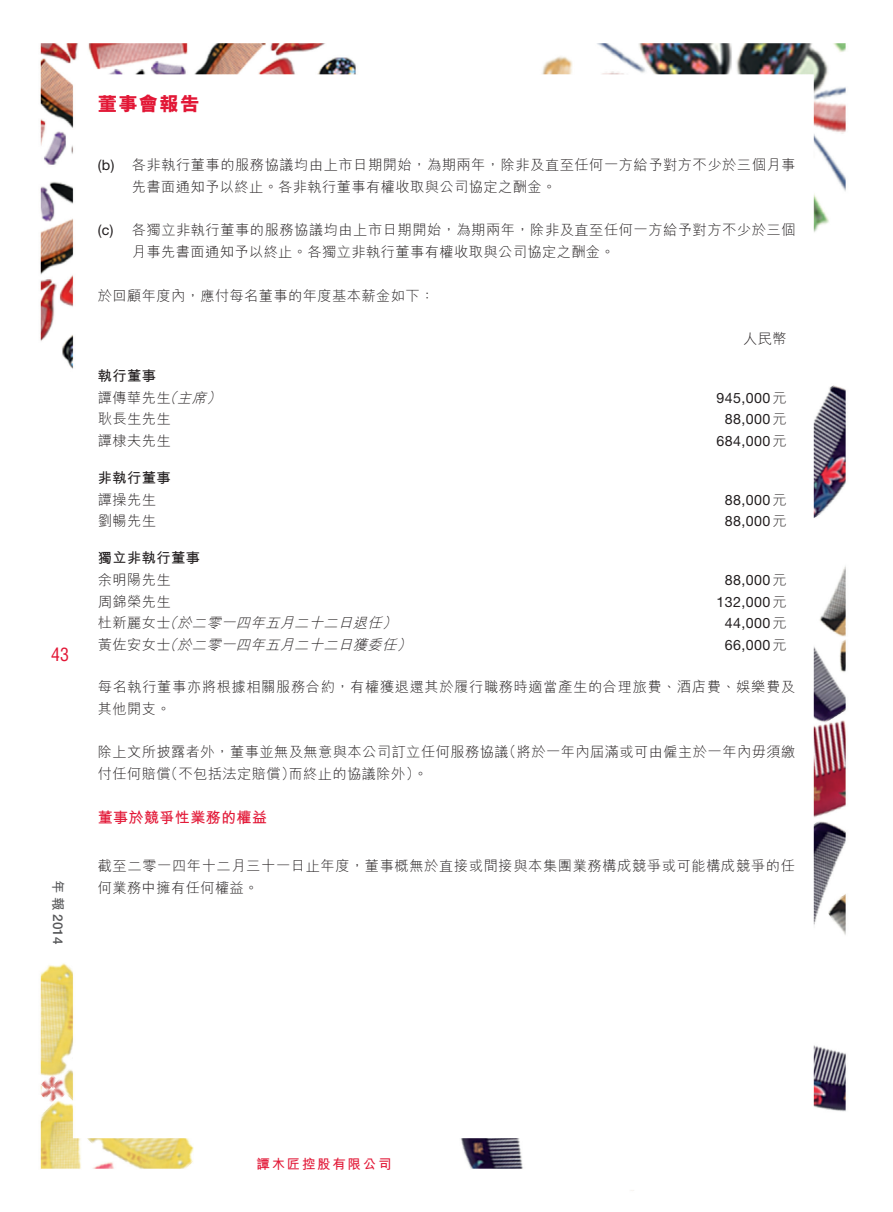
<style>
.page{position:relative;width:893px;height:1212px;background:#fff}
.page>*{position:absolute;margin:0;border:0;box-sizing:border-box;transform-origin:0 0}
.t1{font:800 19.5px "M Hei HK";letter-spacing:.055em;color:#e21736}
.t2{font:condensed 18px "Helvetica LT Std";color:#e21736}
._3__標題{font:700 15px "M Hei HK";letter-spacing:.03em;color:#e21736}
._1__內文{font:300 14.25px/21.8px "M Hei HK";letter-spacing:.03em;color:#231f20}
._1__內文-2{font:14.25px "Helvetica Neue LT Std";letter-spacing:.03em;color:#231f20}
._1__內文-3{font:italic 300 14.25px "M Hei HK";color:#231f20}
._1__內文-4{font:700 14.25px "M Hei HK";letter-spacing:.03em;color:#231f20}
.t3{font:700 13.5px "M Hei HK";letter-spacing:.125em;color:#e21736}
.t4{font:500 13.5px "Helvetica Neue LT Std";color:#57585a}
.s1{font-family:"M Hei HK";font-weight:700}
.s2{font-family:"M Hei HK";font-weight:300}
</style>
<div class="page">
<img style="left:40px;top:43px;width:806px;height:1148px">
<p class="t2" style="left:51px;top:643px;width:19px">43</p>
<p class="t4" style="left:66px;top:879px;width:66px;rotate:90deg"><span class="s1">年報</span> 2014</p>
<h1 class="t1" style="left:98px;top:94px;width:103px">董事會報告</h1>
<p class="_1__內文-2" style="left:98px;top:156px;width:18px">b( )</p>
<p class="_1__內文-2" style="left:98px;top:222px;width:17px">)c(</p>
<p class="_1__內文" style="left:132px;top:154px;width:665px">各非執行董事的服務協議均由上市日期開始，為期兩年，除非及直至任何一方給予對方不少於三個月事</p>
<p class="_1__內文" style="left:132px;top:175px;width:426px">先書面通知予以終止。各非執行董事有權收取與公司協定之酬金。</p>
<p class="_1__內文" style="left:132px;top:219px;width:665px">各獨立非執行董事的服務協議均由上市日期開始，為期兩年，除非及直至任何一方給予對方不少於三個</p>
<p class="_1__內文" style="left:132px;top:241px;width:485px">月事先書面通知予以終止。各獨立非執行董事有權收取與公司協定之酬金。</p>
<p class="_1__內文" style="left:98px;top:284px;width:338px">於回顧年度內，應付每名董事的年度基本薪金如下：</p>
<p class="_1__內文" style="left:743px;top:328px;width:45px">人民幣</p>
<p class="_1__內文-4" style="left:98px;top:365px;width:60px">執行董事</p>
<p class="_1__內文-3" style="left:162px;top:390px;width:20px">（</p>
<p class="_1__內文-3" style="left:206px;top:390px;width:20px">）</p>
<p class="_1__內文" style="left:98px;top:386px;width:74px">譚傳華先生</p>
<p class="_1__內文-3" style="left:177px;top:390px;width:34px">主席</p>
<p class="_1__內文-2" style="left:716px;top:389px;width:72px">945,000<span class="s2">元</span></p>
<p class="_1__內文" style="left:98px;top:408px;width:74px">耿長生先生</p>
<p class="_1__內文-2" style="left:725px;top:411px;width:64px">88,000 <span class="s2">元</span></p>
<p class="_1__內文" style="left:98px;top:430px;width:74px">譚棣夫先生</p>
<p class="_1__內文-4" style="left:98px;top:467px;width:74px">非執行董事</p>
<p class="_1__內文-2" style="left:716px;top:432px;width:72px">684,000 <span class="s2">元</span></p>
<p class="_1__內文" style="left:98px;top:488px;width:60px">譚操先生</p>
<p class="_1__內文-2" style="left:725px;top:491px;width:64px">88,000 <span class="s2">元</span></p>
<p class="_1__內文" style="left:98px;top:510px;width:60px">劉暢先生</p>
<p class="_1__內文-4" style="left:98px;top:547px;width:104px">獨立非執行董事</p>
<p class="_1__內文-2" style="left:725px;top:513px;width:64px">88,000 <span class="s2">元</span></p>
<p class="_1__內文" style="left:98px;top:568px;width:74px">余明陽先生</p>
<p class="_1__內文-2" style="left:725px;top:571px;width:64px">88,000 <span class="s2">元</span></p>
<p class="_1__內文" style="left:98px;top:590px;width:74px">周錦榮先生</p>
<p class="_1__內文-2" style="left:716px;top:593px;width:72px">132,000 <span class="s2">元</span></p>
<p class="_1__內文-3" style="left:162px;top:616px;width:20px">（</p>
<p class="_1__內文-3" style="left:382px;top:616px;width:20px">）</p>
<p class="_1__內文" style="left:98px;top:612px;width:74px">杜新麗女士</p>
<p class="_1__內文-3" style="left:177px;top:616px;width:210px">於二零一四年五月二十二日退任</p>
<p class="_1__內文-2" style="left:725px;top:615px;width:64px">44,000<span class="s2">元</span></p>
<p class="_1__內文" style="left:98px;top:634px;width:74px">黃佐安女士</p>
<p class="_1__內文" style="left:98px;top:675px;width:699px">每名執行董事亦將根據相關服務合約，有權獲退還其於履行職務時適當產生的合理旅費、酒店費、娛樂費及其他開支。</p>
<p class="_1__內文" style="left:502px;top:741px;width:295px">（將於一年內屆滿或可由僱主於一年內毋須繳</p>
<p class="_1__內文-3" style="left:162px;top:638px;width:20px">（</p>
<p class="_1__內文-3" style="left:397px;top:638px;width:20px">）</p>
<p class="_1__內文-3" style="left:177px;top:638px;width:225px">於二零一四年五月二十二日獲委任</p>
<p class="_1__內文-2" style="left:725px;top:636px;width:64px">66,000<span class="s2">元</span></p>
<p class="_1__內文" style="left:289px;top:741px;width:222px;text-indent:-191px">除上文所披露者外，董事並無及無意與本公司訂立任何服務協議而終止的協議除外。(</p>
<p class="_1__內文" style="left:98px;top:762px;width:74px">付任何賠償</p>
<p class="_3__標題" style="left:98px;top:807px;width:171px">董事於競爭性業務的權益</p>
<p class="_1__內文" style="left:98px;top:854px;width:699px">截至二零一四年十二月三十一日止年度，董事概無於直接或間接與本集團業務構成競爭或可能構成競爭的任何業務中擁有任何權益。</p>
<p class="_1__內文" style="left:164px;top:762px;width:133px">（不包括法定賠償）</p>
<p class="t3" style="left:256px;top:1154px;width:136px">譚木匠控股有限公司</p>
</div>
